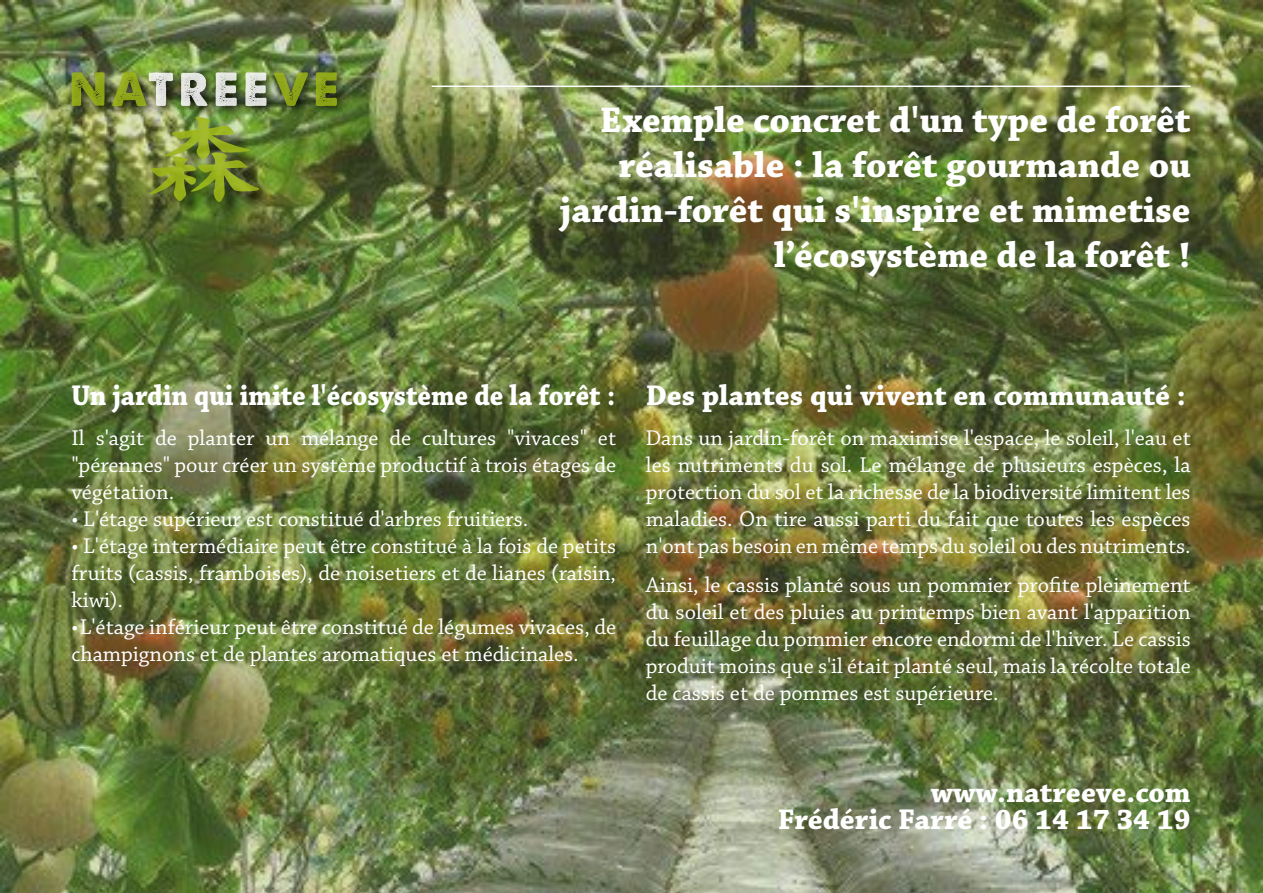
<style>
.page{position:relative;width:1263px;height:893px;background:#fff}
.page>*{position:absolute;margin:0;border:0;box-sizing:border-box;transform-origin:0 0}
.t1{font:700 37.5px/45px "Chaparral Pro";color:#fff;text-align:right}
.t2{font:700 30px/27.6px "Chaparral Pro";color:#fff;text-align:right}
.t3{font:700 30px "Chaparral Pro";color:#fff;scale:.91 1}
.t4{font:22.5px/27px "Chaparral Pro";color:#fff;text-align:justify}
</style>
<div class="page">
<img style="left:0;top:0;width:1263px;height:893px">
<div style="left:65px;top:66px;width:284px;height:52px;background:#000;opacity:.98"></div>
<svg style="left:274px;top:72px;width:63px;height:34px;background:#71852a"></svg>
<img style="left:71px;top:72px;width:196px;height:34px">
<hr style="left:432px;top:86px;width:759px;height:1px;background:#fff">
<div style="left:153px;top:120px;width:124px;height:100px;background:#000;opacity:.75"></div>
<img style="left:149px;top:117px;width:112px;height:86px">
<h1 class="t1" style="left:560px;top:99px;width:632px">Exemple concret d'un type de forêt réalisable : la forêt gourmande ou jardin-forêt qui s'inspire et mimetise l’écosystème de la forêt !</h1>
<h2 class="t3" style="left:71px;top:378px;width:599px">Un jardin qui imite l'écosystème de la forêt :</h2>
<p class="t4" style="left:71px;top:425px;width:546px">Il s'agit de planter un mélange de cultures "vivaces" et "pérennes" pour créer un système productif à trois étages de végétation.</p>
<p class="t4" style="left:71px;top:506px;width:458px">• L'étage supérieur est constitué d'arbres fruitiers.</p>
<p class="t4" style="left:71px;top:533px;width:546px">• L'étage intermédiaire peut être constitué à la fois de petits fruits (cassis, framboises), de noisetiers et de lianes (raisin, kiwi).</p>
<p class="t4" style="left:71px;top:614px;width:546px">• L'étage inférieur peut être constitué de légumes vivaces, de champignons et de plantes aromatiques et médicinales.</p>
<h2 class="t2" style="left:646px;top:383px;width:541px">Des plantes qui vivent en communauté :</h2>
<p class="t4" style="left:646px;top:425px;width:546px">Dans un jardin-forêt on maximise l'espace, le soleil, l'eau et les nutriments du sol. Le mélange de plusieurs espèces, la protection du sol et la richesse de la biodiversité limitent les maladies. On tire aussi parti du fait que toutes les espèces n'ont pas besoin en même temps du soleil ou des nutriments.</p>
<p class="t4" style="left:646px;top:573px;width:546px">Ainsi, le cassis planté sous un pommier profite pleinement du soleil et des pluies au printemps bien avant l'apparition du feuillage du pommier encore endormi de l'hiver. Le cassis produit moins que s'il était planté seul, mais la récolte totale de cassis et de pommes est supérieure.</p>
<h2 class="t2" style="left:778px;top:779px;width:414px">www.natreeve.com<br>Frédéric Farré : 06 14 17 34 19</h2>
</div>
